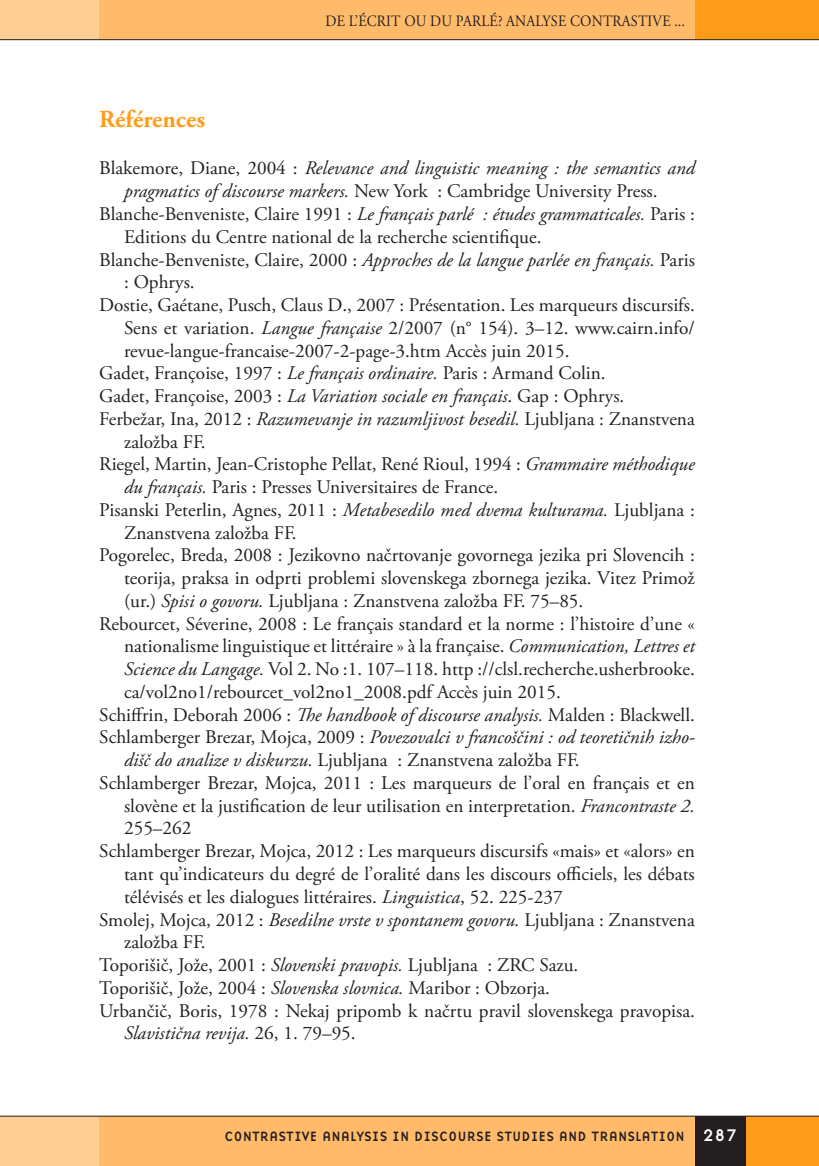
<style>
.page{position:relative;width:819px;height:1166px;background:#fff}
.page>*{position:absolute;margin:0;border:0;box-sizing:border-box;transform-origin:0 0}
.t1{font:700 24.5px "Adobe Garamond Pro";color:#ff9d1b}
.t2{font:19.25px "Adobe Garamond Pro";color:#231f20}
.t3{font:italic 19.25px "Adobe Garamond Pro";color:#231f20}
.t4{font:17.5px "Base Nine";color:#fff}
.t5{font:15.75px "Adobe Garamond Pro";letter-spacing:.015em;color:#231f20;scale:.9 1}
.t6{font:14px "Base Nine";color:#231f20}
.s1{font-style:normal}
.s2{font-style:italic}
</style>
<div class="page">
<div style="left:99px;top:0;width:596px;height:40px;background:#ffba6a"></div>
<div style="left:74px;top:1116px;width:620px;height:50px;background:#ffba6a"></div>
<div style="left:0;top:1116px;width:99px;height:50px;background:#ffce94"></div>
<div style="left:0;top:0;width:99px;height:40px;background:#ffce94"></div>
<div style="left:745px;top:1116px;width:73px;height:50px;background:#ff9d1b"></div>
<div style="left:694px;top:1116px;width:51px;height:50px;background:#231f20"></div>
<div style="left:694px;top:0;width:124px;height:40px;background:#ff9d1b"></div>
<hr style="left:0;top:39px;width:818px;height:1px;background:#231f20">
<hr style="left:0;top:1116px;width:818px;height:1px;background:#231f20">
<p class="t5" style="left:325px;top:11px;width:401px">DE L’ÉCRIT OU DU PARLÉ? ANALYSE CONTRASTIVE ...</p>
<p class="t1" style="left:99px;top:105px;width:107px">Références</p>
<p class="t3" style="left:99px;top:157px;width:597px"><span class="s1">Blakemore, Diane, 2004 :</span> Relevance and linguistic meaning : the semantics and</p>
<p class="t2" style="left:124px;top:180px;width:535px"><span class="s2">pragmatics of discourse markers.</span> New York : Cambridge University Press.</p>
<p class="t2" style="left:99px;top:202px;width:597px">Blanche-Benveniste, Claire 1991 : <span class="s2">Le français parlé : études grammaticales.</span> Paris :</p>
<p class="t2" style="left:124px;top:225px;width:419px">Editions du Centre national de la recherche scientifique.</p>
<p class="t2" style="left:99px;top:248px;width:597px">Blanche-Benveniste, Claire, 2000 : <span class="s2">Approches de la langue parlée en français.</span> Paris</p>
<p class="t2" style="left:124px;top:271px;width:72px">: Ophrys.</p>
<p class="t2" style="left:99px;top:293px;width:597px">Dostie, Gaétane, Pusch, Claus D., 2007 : Présentation. Les marqueurs discursifs.</p>
<p class="t2" style="left:124px;top:316px;width:572px">Sens et variation. <span class="s2">Langue française</span> 2/2007 (n° 154). 3–12. www.cairn.info/</p>
<p class="t2" style="left:124px;top:339px;width:447px">revue-langue-francaise-2007-2-page-3.htm Accès juin 2015.</p>
<p class="t2" style="left:99px;top:362px;width:508px">Gadet, Françoise, 1997 : <span class="s2">Le français ordinaire.</span> Paris : Armand Colin.</p>
<p class="t2" style="left:99px;top:384px;width:526px">Gadet, Françoise, 2003 : <span class="s2">La Variation sociale en français</span>. Gap : Ophrys.</p>
<p class="t2" style="left:99px;top:407px;width:597px">Ferbežar, Ina, 2012 : <span class="s2">Razumevanje in razumljivost besedil.</span> Ljubljana : Znanstvena</p>
<p class="t2" style="left:124px;top:430px;width:83px">založba FF.</p>
<p class="t2" style="left:99px;top:453px;width:597px">Riegel, Martin, Jean-Cristophe Pellat, René Rioul, 1994 : <span class="s2">Grammaire méthodique</span></p>
<p class="t2" style="left:124px;top:475px;width:376px"><span class="s2">du français.</span> Paris : Presses Universitaires de France.</p>
<p class="t2" style="left:99px;top:498px;width:597px">Pisanski Peterlin, Agnes, 2011 : <span class="s2">Metabesedilo med dvema kulturama.</span> Ljubljana :</p>
<p class="t2" style="left:124px;top:521px;width:174px">Znanstvena založba FF.</p>
<p class="t2" style="left:99px;top:544px;width:597px">Pogorelec, Breda, 2008 : Jezikovno načrtovanje govornega jezika pri Slovencih :</p>
<p class="t2" style="left:124px;top:566px;width:572px">teorija, praksa in odprti problemi slovenskega zbornega jezika. Vitez Primož</p>
<p class="t2" style="left:124px;top:589px;width:461px">(ur.) <span class="s2">Spisi o govoru.</span> Ljubljana : Znanstvena založba FF. 75–85.</p>
<p class="t2" style="left:99px;top:612px;width:597px">Rebourcet, Séverine, 2008 : Le français standard et la norme : l’histoire d’une «</p>
<p class="t2" style="left:124px;top:635px;width:572px">nationalisme linguistique et littéraire » à la française. <span class="s2">Communication, Lettres et</span></p>
<p class="t2" style="left:124px;top:657px;width:572px"><span class="s2">Science du Langage.</span> Vol 2. No :1. 107–118. http ://clsl.recherche.usherbrooke.</p>
<p class="t2" style="left:124px;top:680px;width:438px">ca/vol2no1/rebourcet_vol2no1_2008.pdf Accès juin 2015.</p>
<p class="t2" style="left:99px;top:703px;width:597px">Schiffrin, Deborah 2006 : <span class="s2">The handbook of discourse analysis.</span> Malden : Blackwell.</p>
<p class="t3" style="left:99px;top:726px;width:597px"><span class="s1">Schlamberger Brezar, Mojca, 2009 :</span> Povezovalci v francoščini : od teoretičnih izho-</p>
<p class="t2" style="left:124px;top:748px;width:457px"><span class="s2">dišč do analize v diskurzu.</span> Ljubljana : Znanstvena založba FF.</p>
<p class="t2" style="left:99px;top:771px;width:597px">Schlamberger Brezar, Mojca, 2011 : Les marqueurs de l’oral en français et en</p>
<p class="t2" style="left:124px;top:794px;width:572px">slovène et la justification de leur utilisation en interpretation. <span class="s2">Francontraste 2.</span></p>
<p class="t2" style="left:124px;top:817px;width:69px">255–262</p>
<p class="t2" style="left:99px;top:839px;width:597px">Schlamberger Brezar, Mojca, 2012 : Les marqueurs discursifs «mais» et «alors» en</p>
<p class="t2" style="left:124px;top:862px;width:572px">tant qu’indicateurs du degré de l’oralité dans les discours officiels, les débats</p>
<p class="t2" style="left:124px;top:885px;width:440px">télévisés et les dialogues littéraires. <span class="s2">Linguistica</span>, 52. 225-237</p>
<p class="t2" style="left:99px;top:908px;width:597px">Smolej, Mojca, 2012 : <span class="s2">Besedilne vrste v spontanem govoru.</span> Ljubljana : Znanstvena</p>
<p class="t2" style="left:124px;top:930px;width:83px">založba FF.</p>
<p class="t2" style="left:99px;top:953px;width:480px">Toporišič, Jože, 2001 : <span class="s2">Slovenski pravopis.</span> Ljubljana : ZRC Sazu.</p>
<p class="t2" style="left:99px;top:976px;width:452px">Toporišič, Jože, 2004 : <span class="s2">Slovenska slovnica.</span> Maribor : Obzorja.</p>
<p class="t2" style="left:99px;top:999px;width:597px">Urbančič, Boris, 1978 : Nekaj pripomb k načrtu pravil slovenskega pravopisa.</p>
<p class="t3" style="left:124px;top:1021px;width:233px">Slavistična revija. <span class="s1">26, 1. 79–95.</span></p>
<p class="t6" style="left:224px;top:1126px;width:462px">CONTRASTIVE ANALYSIS IN DISCOURSE STUDIES AND TRANSLATION</p>
<p class="t4" style="left:702px;top:1123px;width:37px">287</p>
</div>
